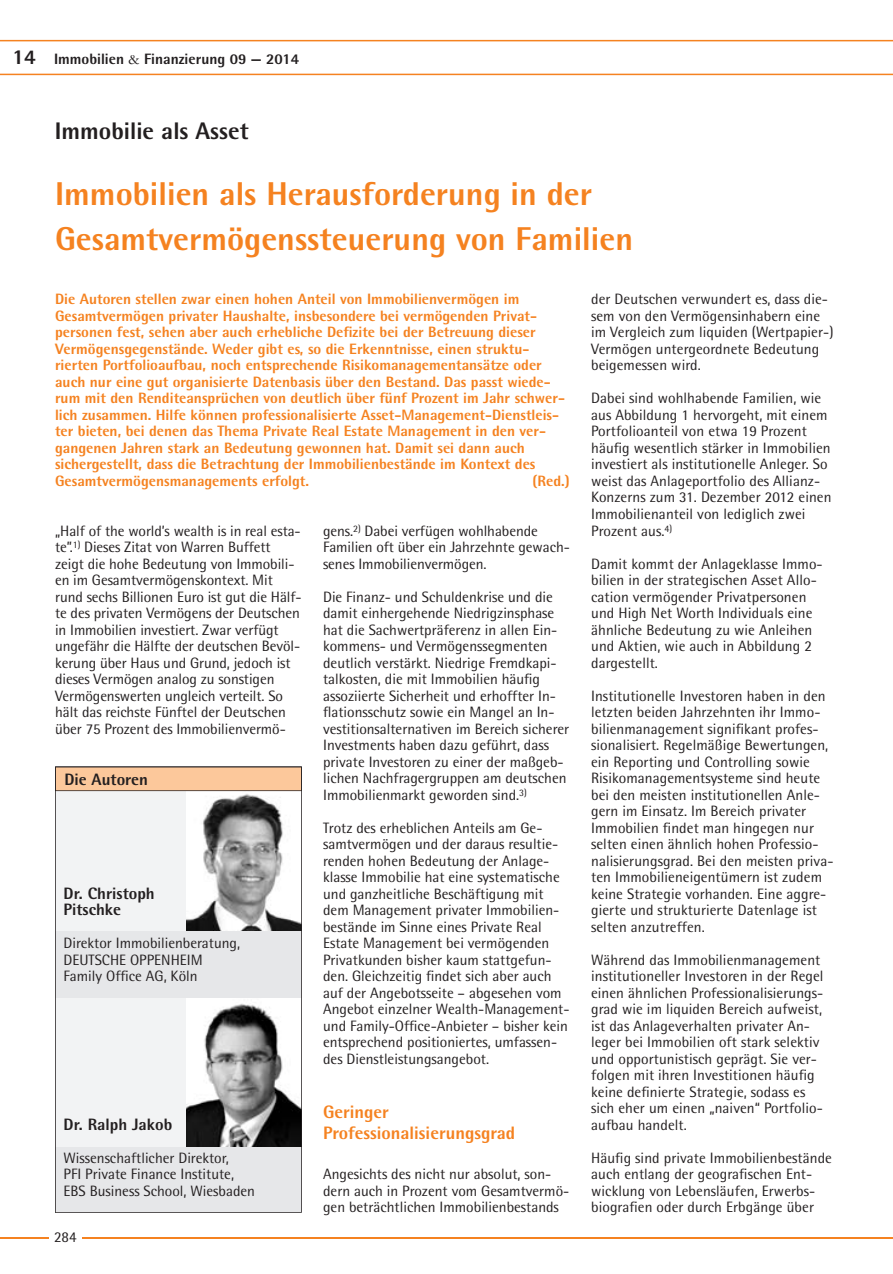
<style>
.page{position:relative;width:893px;height:1274px;background:#fff}
.page>*{position:absolute;margin:0;border:0;box-sizing:border-box;transform-origin:0 0}
.t1{font:800 33px/45px "Rotis Semi Sans";color:#f58220}
.t2{font:800 24px "Rotis Semi Sans";color:#231f20}
.t3{font:800 18px/21px "Rotis Semi Sans";color:#f58220}
.t4{font:800 16.5px/16.5px "Rotis Semi Sans";color:#231f20}
.t5{font:15px/16.5px "Rotis Semi Sans";color:#231f20}
.t6{font:800 15px/16.5px "Rotis Semi Sans";color:#f58220}
.t7{font:800 15px "Rotis Semi Sans";color:#231f20}
.s1{font-size:21px}
.s2{font-family:"Garamond";font-weight:400}
</style>
<div class="page">
<hr style="left:0;top:1237px;width:892px;height:1px;background:#f58220">
<svg style="left:0;top:40px;width:892px;height:35px"></svg>
<div style="left:49px;top:1221px;width:33px;height:31px;background:#fff"></div>
<svg style="left:55px;top:766px;width:247px;height:446px"></svg>
<p class="t7" style="left:13px;top:50px;width:288px"><span class="s1">14</span> Immobilien <span class="s2">&amp;</span> Finanzierung 09 — 2014</p>
<h2 class="t2" style="left:55px;top:116px;width:195px">Immobilie als Asset</h2>
<h1 class="t1" style="left:55px;top:171px;width:579px">Immobilien als Herausforderung in der<br>Gesamtvermögenssteuerung von Familien</h1>
<p class="t6" style="left:55px;top:291px;width:511px">Die Autoren stellen zwar einen hohen Anteil von Immobilienvermögen im Gesamtvermögen privater Haushalte, insbesondere bei vermögenden Privat&shy;personen fest, sehen aber auch erhebliche Defizite bei der Betreuung dieser Vermögensgegenstände. Weder gibt es, so die Erkenntnisse, einen struktu - rierten Portfolioaufbau, noch entsprechende Risikomanagementansätze oder auch nur eine gut organisierte Datenbasis über den Bestand. Das passt wiede&shy;rum mit den Renditeansprüchen von deutlich über fünf Prozent im Jahr schwer&shy;lich zusammen. Hilfe können professionalisierte Asset-Management-Dienstleis&shy;ter bieten, bei denen das Thema Private Real Estate Management in den ver&shy;gangenen Jahren stark an Bedeutung gewonnen hat. Damit sei dann auch sichergestellt, dass die Betrachtung der Immobilienbestände im Kontext des Gesamtvermögensmanagements erfolgt.</p>
<p class="t6" style="left:532px;top:472px;width:39px">(Red.)</p>
<p class="t5" style="left:55px;top:522px;width:248px">„Half of the world’s wealth is in real esta&shy;te”.<sup>1)</sup> Dieses Zitat von Warren Buffett zeigt die hohe Bedeutung von Immobili&shy;en im Gesamtvermögenskontext. Mit rund sechs Billionen Euro ist gut die Hälf&shy;te des privaten Vermögens der Deutschen in Immobilien investiert. Zwar verfügt ungefähr die Hälfte der deutschen Bevöl&shy;kerung über Haus und Grund, jedoch ist dieses Vermögen analog zu sonstigen Vermögenswerten ungleich verteilt. So hält das reichste Fünftel der Deutschen über 75 Prozent des Immobilienvermö-</p>
<p class="t5" style="left:323px;top:522px;width:248px">gens.<sup>2)</sup> Dabei verfügen wohlhabende<br>Familien oft über ein Jahrzehnte gewach&shy;senes Immobilienvermögen.</p>
<p class="t5" style="left:323px;top:588px;width:247px">Die Finanz- und Schuldenkrise und die damit einhergehende Niedrigzinsphase hat die Sachwertpräferenz in allen Ein&shy;kommens- und Vermögenssegmenten deutlich verstärkt. Niedrige Fremdkapi&shy;talkosten, die mit Immobilien häufig assoziierte Sicherheit und erhoffter In&shy;flationsschutz sowie ein Mangel an In&shy;vestitionsalternativen im Bereich sicherer Investments haben dazu geführt, dass private Investoren zu einer der maßgeb&shy;lichen Nachfragergruppen am deutschen Immobilienmarkt geworden sind.<sup>3)</sup></p>
<p class="t5" style="left:323px;top:819px;width:248px">Trotz des erheblichen Anteils am Ge&shy;samtvermögen und der daraus resultie&shy;renden hohen Bedeutung der Anlage&shy;klasse Immobilie hat eine systematische und ganzheitliche Beschäftigung mit dem Management privater Immobilien&shy;bestände im Sinne eines Private Real Estate Management bei vermögenden Privatkunden bisher kaum stattgefun&shy;den. Gleichzeitig findet sich aber auch auf der Angebotsseite – abgesehen vom Angebot einzelner Wealth-Management&shy;und Family-Office-Anbieter – bisher kein entsprechend positioniertes, umfassen&shy;des Dienstleistungsangebot.</p>
<p class="t3" style="left:323px;top:1100px;width:193px">Geringer<br>Professionalisierungsgrad</p>
<p class="t5" style="left:323px;top:1165px;width:248px">Angesichts des nicht nur absolut, son&shy;dern auch in Prozent vom Gesamtvermö&shy;gen beträchtlichen Immobilienbestands</p>
<p class="t4" style="left:64px;top:770px;width:85px">Die Autoren</p>
<p class="t4" style="left:64px;top:884px;width:93px">Dr. Christoph<br>Pitschke</p>
<p class="t5" style="left:64px;top:934px;width:178px">Direktor Immobilienberatung,<br>DEUTSCHE OPPENHEIM<br>Family Office AG, Köln</p>
<p class="t4" style="left:64px;top:1115px;width:110px">Dr. Ralph Jakob</p>
<p class="t5" style="left:64px;top:1149px;width:193px">Wissenschaftlicher Direktor,<br>PFI Private Finance Institute,<br>EBS Business School, Wiesbaden</p>
<p class="t5" style="left:54px;top:1228px;width:24px">284</p>
<p class="t5" style="left:591px;top:291px;width:244px">der Deutschen verwundert es, dass die&shy;sem von den Vermögensinhabern eine im Vergleich zum liquiden (Wertpapier-)<br>Vermögen untergeordnete Bedeutung beigemessen wird.</p>
<p class="t5" style="left:591px;top:390px;width:242px">Dabei sind wohlhabende Familien, wie aus Abbildung 1 hervorgeht, mit einem Portfolioanteil von etwa 19 Prozent häufig wesentlich stärker in Immobilien investiert als institutionelle Anleger. So weist das Anlageportfolio des Allianz-Konzerns zum 31. Dezember 2012 einen Immobilienanteil von lediglich zwei Prozent aus.<sup>4)</sup></p>
<p class="t5" style="left:591px;top:555px;width:233px">Damit kommt der Anlageklasse Immo&shy;bilien in der strategischen Asset Allo&shy;cation vermögender Privatpersonen und High Net Worth Individuals eine ähnliche Bedeutung zu wie Anleihen und Aktien, wie auch in Abbildung 2 dargestellt.</p>
<p class="t5" style="left:591px;top:687px;width:244px">Institutionelle Investoren haben in den letzten beiden Jahrzehnten ihr Immo&shy;bilienmanagement signifikant profes&shy;sionalisiert. Regelmäßige Bewertungen, ein Reporting und Controlling sowie Risikomanagementsysteme sind heute bei den meisten institutionellen Anle&shy;gern im Einsatz. Im Bereich privater Immobilien findet man hingegen nur selten einen ähnlich hohen Professio&shy;nalisierungsgrad. Bei den meisten priva&shy;ten Immobilieneigentümern ist zudem keine Strategie vorhanden. Eine aggre&shy;gierte und strukturierte Datenlage ist selten anzutreffen.</p>
<p class="t5" style="left:591px;top:951px;width:234px">Während das Immobilienmanagement institutioneller Investoren in der Regel einen ähnlichen Professionalisierungs&shy;grad wie im liquiden Bereich aufweist, ist das Anlageverhalten privater An&shy;leger bei Immobilien oft stark selektiv und opportunistisch geprägt. Sie ver&shy;folgen mit ihren Investitionen häufig keine definierte Strategie, sodass es sich eher um einen „naiven“ Portfolio&shy;aufbau handelt.</p>
<p class="t5" style="left:591px;top:1149px;width:242px">Häufig sind private Immobilienbestände auch entlang der geografischen Ent&shy;wicklung von Lebensläufen, Erwerbs&shy;biografien oder durch Erbgänge über</p>
</div>
